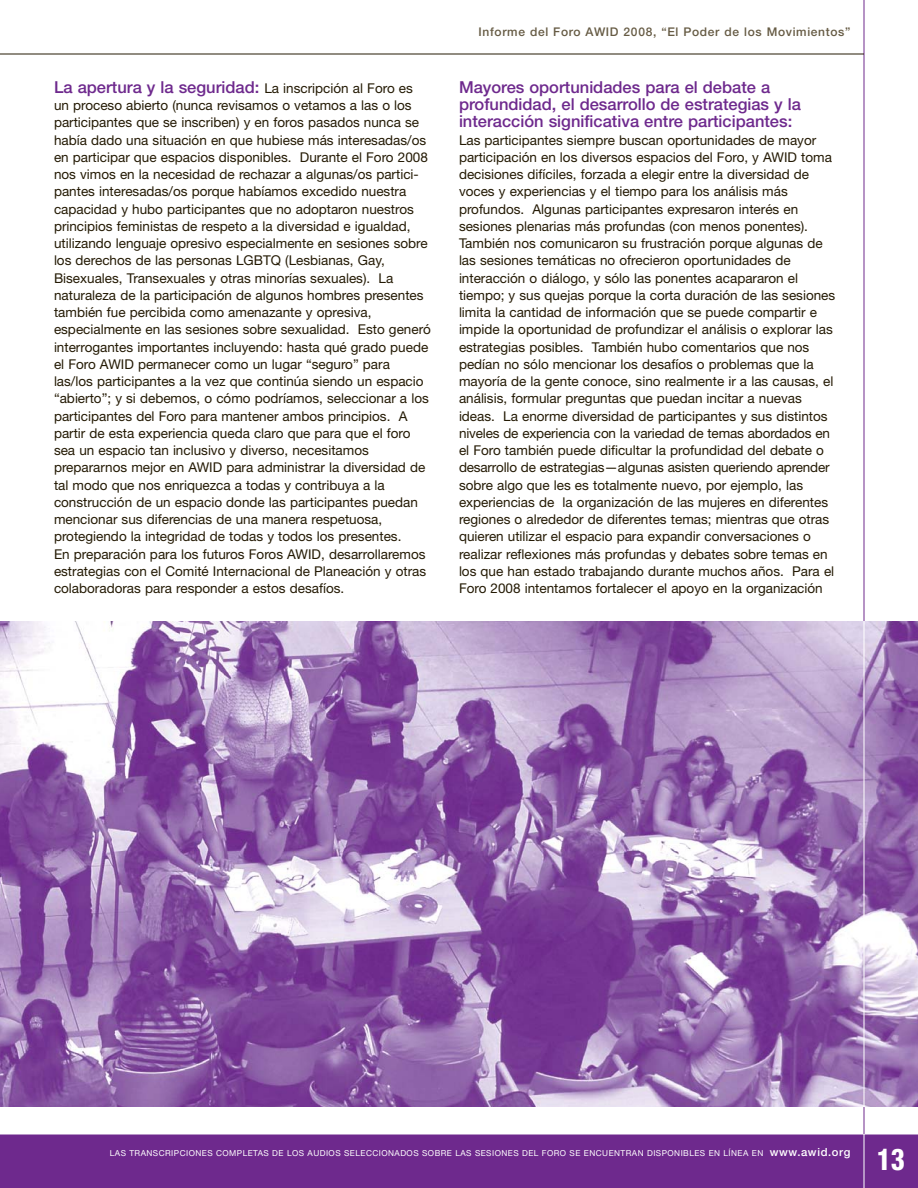
<style>
.page{position:relative;width:918px;height:1188px;background:#fff}
.page>*{position:absolute;margin:0;border:0;box-sizing:border-box;transform-origin:0 0}
.t1{font:800 condensed 30px "Helvetica Neue";color:#fff;scale:.9 1}
.t2{font:500 16.5px/17.2px "Helvetica Neue";color:#6e298d}
.t3{font:13.5px/17.2px "Helvetica Neue";color:#241a04}
.t4{font:500 12px "Helvetica Neue";letter-spacing:.055em;color:#665b44}
.t5{font:8.25px "Helvetica Neue";letter-spacing:.055em;color:#fff}
.s1{font-weight:400;font-size:13.5px;color:#241a04}
.s2{font-weight:500;font-size:11.25px}
</style>
<div class="page">
<div style="left:0;top:1134px;width:918px;height:54px;background:#6e298d"></div>
<hr style="left:0;top:1134px;width:918px;height:1px;background:#fff">
<hr style="left:864px;top:1134px;width:1px;height:54px;background:#fff">
<hr style="left:864px;top:0;width:1px;height:1134px;background:#6e298d">
<hr style="left:0;top:54px;width:864px;height:1px;background:#241a04">
<img style="left:0;top:621px;width:918px;height:486px">
<hr style="left:864px;top:621px;width:1px;height:486px;background:#fff">
<p class="t2" style="left:54px;top:80px;width:360px">La apertura y la seguridad: <span class="s1">La inscripción al Foro es</span></p>
<p class="t3" style="left:54px;top:98px;width:378px">un proceso abierto (nunca revisamos o vetamos a las o los participantes que se inscriben) y en foros pasados nunca se había dado una situación en que hubiese más interesadas/os en participar que espacios disponibles. Durante el Foro 2008 nos vimos en la necesidad de rechazar a algunas/os partici&shy;pantes interesadas/os porque habíamos excedido nuestra capacidad y hubo participantes que no adoptaron nuestros principios feministas de respeto a la diversidad e igualdad, utilizando lenguaje opresivo especialmente en sesiones sobre los derechos de las personas LGBTQ (Lesbianas, Gay, Bisexuales, Transexuales y otras minorías sexuales). La naturaleza de la participación de algunos hombres presentes también fue percibida como amenazante y opresiva, especialmente en las sesiones sobre sexualidad. Esto generó interrogantes importantes incluyendo: hasta qué grado puede el Foro AWID permanecer como un lugar “seguro” para las/los participantes a la vez que continúa siendo un espacio “abierto”; y si debemos, o cómo podríamos, seleccionar a los participantes del Foro para mantener ambos principios. A partir de esta experiencia queda claro que para que el foro sea un espacio tan inclusivo y diverso, necesitamos prepararnos mejor en AWID para administrar la diversidad de tal modo que nos enriquezca a todas y contribuya a la construcción de un espacio donde las participantes puedan mencionar sus diferencias de una manera respetuosa, protegiendo la integridad de todas y todos los presentes.<br>En preparación para los futuros Foros AWID, desarrollaremos estrategias con el Comité Internacional de Planeación y otras colaboradoras para responder a estos desafíos.</p>
<p class="t4" style="left:479px;top:27px;width:373px">Informe del Foro AWID 2008, “El Poder de los Movimientos”</p>
<p class="t2" style="left:459px;top:80px;width:344px">Mayores oportunidades para el debate a profundidad, el desarrollo de estrategias y la interacción significativa entre participantes:</p>
<p class="t3" style="left:459px;top:132px;width:378px">Las participantes siempre buscan oportunidades de mayor participación en los diversos espacios del Foro, y AWID toma decisiones difíciles, forzada a elegir entre la diversidad de voces y experiencias y el tiempo para los análisis más profundos. Algunas participantes expresaron interés en sesiones plenarias más profundas (con menos ponentes).<br>También nos comunicaron su frustración porque algunas de las sesiones temáticas no ofrecieron oportunidades de interacción o diálogo, y sólo las ponentes acapararon el tiempo; y sus quejas porque la corta duración de las sesiones limita la cantidad de información que se puede compartir e impide la oportunidad de profundizar el análisis o explorar las estrategias posibles. También hubo comentarios que nos pedían no sólo mencionar los desafíos o problemas que la mayoría de la gente conoce, sino realmente ir a las causas, el análisis, formular preguntas que puedan incitar a nuevas ideas. La enorme diversidad de participantes y sus distintos niveles de experiencia con la variedad de temas abordados en el Foro también puede dificultar la profundidad del debate o desarrollo de estrategias—algunas asisten queriendo aprender sobre algo que les es totalmente nuevo, por ejemplo, las experiencias de la organización de las mujeres en diferentes regiones o alrededor de diferentes temas; mientras que otras quieren utilizar el espacio para expandir conversaciones o realizar reflexiones más profundas y debates sobre temas en los que han estado trabajando durante muchos años. Para el Foro 2008 intentamos fortalecer el apoyo en la organización</p>
<p class="t5" style="left:110px;top:1150px;width:742px">LAS TRANSCRIPCIONES COMPLETAS DE LOS AUDIOS SELECCIONADOS SOBRE LAS SESIONES DEL FORO SE ENCUENTRAN DISPONIBLES EN LÍNEA EN <span class="s2">www.awid.org</span></p>
<h1 class="t1" style="left:877px;top:1149px;width:33px">13</h1>
</div>
